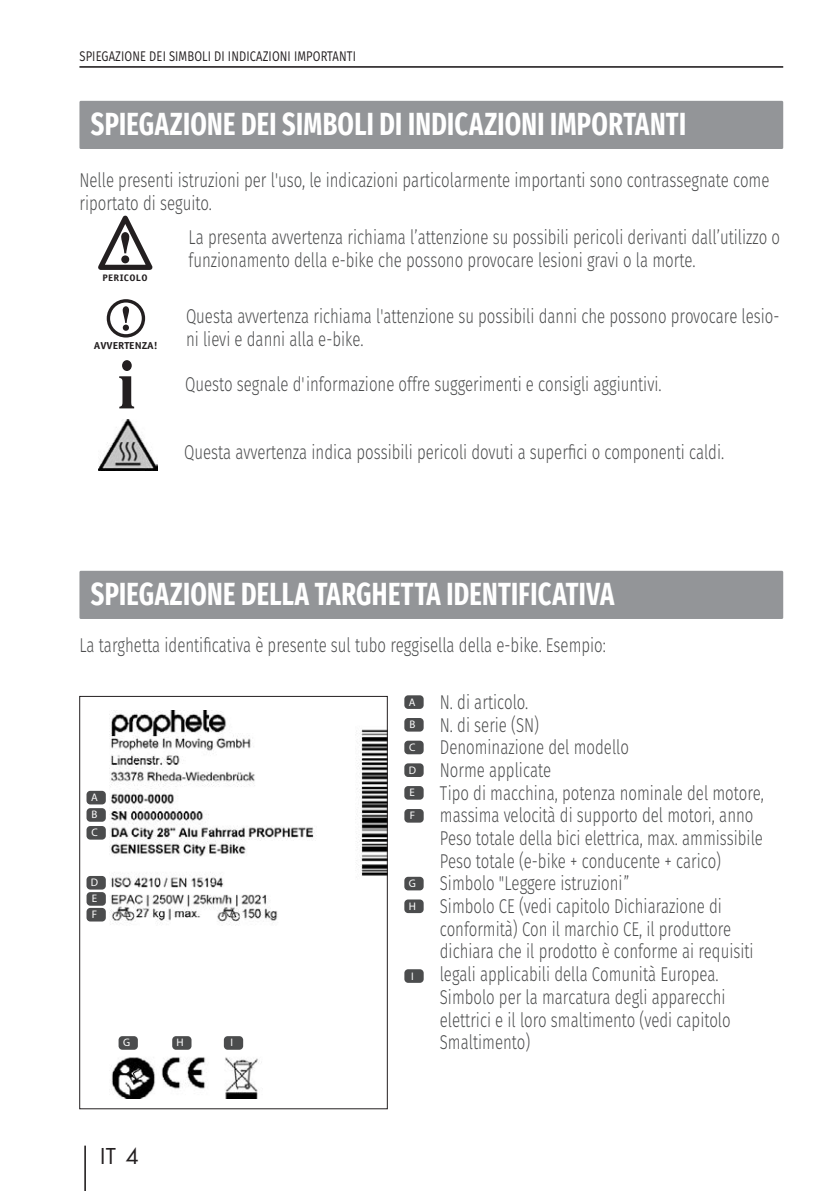
<style>
.page{position:relative;width:840px;height:1191px;background:#fff}
.page>*{position:absolute;margin:0;border:0;box-sizing:border-box;transform-origin:0 0}
.N_Überschrift__H1{font:700 32px "Fira Sans Condensed";letter-spacing:.01em;color:#fff;scale:.85 1}
.t1{font:24px "Futura TOT Boo";color:#231f20}
.N_Text{font:300 20px/22.6px "Fira Sans";color:#4b4c4d;scale:.75 1}
.N_Text_Aufzählung_2{font:300 20px/22.6px "Fira Sans";color:#4b4c4d;scale:.75 1}
.N_Kolumne_LI{font:14px "Fira Sans";letter-spacing:.01em;color:#231f20;scale:.8 1}
.Box_Bezifferung_Nr{font:11px "Myriad Pro";color:#fff}
.t2{font:700 10px "Officina Sans Std";color:#231f20;scale:1.11 1}
.t3{font:700 9.4px "Officina Sans Std";letter-spacing:.03em;color:#231f20;scale:1.1 1}
</style>
<div class="page">
<hr style="left:79px;top:66px;width:703px;height:2px;background:#231f20">
<hr style="left:84px;top:1145px;width:2px;height:46px;background:#231f20">
<div style="left:79px;top:101px;width:703px;height:48px;background:#939598"></div>
<div style="left:79px;top:571px;width:703px;height:48px;background:#939598"></div>
<div style="left:405px;top:696px;width:17px;height:12px;background:#4b4c4d;border-radius:3px"></div>
<div style="left:404px;top:695px;width:19px;height:14px;border:2px solid #4b4c4d;border-radius:3px"></div>
<div style="left:405px;top:719px;width:17px;height:11px;background:#4b4c4d;border-radius:3px"></div>
<div style="left:404px;top:718px;width:19px;height:13px;border:2px solid #4b4c4d;border-radius:3px"></div>
<div style="left:405px;top:741px;width:17px;height:12px;background:#4b4c4d;border-radius:3px"></div>
<div style="left:404px;top:740px;width:19px;height:14px;border:2px solid #4b4c4d;border-radius:3px"></div>
<div style="left:405px;top:764px;width:17px;height:12px;background:#4b4c4d;border-radius:3px"></div>
<div style="left:404px;top:763px;width:19px;height:14px;border:2px solid #4b4c4d;border-radius:3px"></div>
<div style="left:405px;top:787px;width:17px;height:11px;background:#4b4c4d;border-radius:3px"></div>
<div style="left:404px;top:786px;width:19px;height:13px;border:2px solid #4b4c4d;border-radius:3px"></div>
<div style="left:405px;top:877px;width:17px;height:12px;background:#4b4c4d;border-radius:3px"></div>
<div style="left:404px;top:876px;width:19px;height:14px;border:2px solid #4b4c4d;border-radius:3px"></div>
<div style="left:405px;top:900px;width:17px;height:12px;background:#4b4c4d;border-radius:3px"></div>
<div style="left:404px;top:899px;width:19px;height:14px;border:2px solid #4b4c4d;border-radius:3px"></div>
<svg style="left:98px;top:215px;width:54px;height:55px"></svg>
<svg style="left:108px;top:301px;width:35px;height:35px"></svg>
<div style="left:107px;top:299px;width:38px;height:38px;border:3px solid #231f20;border-radius:50%"></div>
<svg style="left:123px;top:306px;width:6px;height:25px"></svg>
<div style="left:405px;top:810px;width:17px;height:11px;background:#4b4c4d;border-radius:3px"></div>
<div style="left:404px;top:809px;width:19px;height:13px;border:2px solid #4b4c4d;border-radius:3px"></div>
<div style="left:405px;top:970px;width:17px;height:11px;background:#4b4c4d;border-radius:3px"></div>
<div style="left:404px;top:969px;width:19px;height:13px;border:2px solid #4b4c4d;border-radius:3px"></div>
<img style="left:109px;top:710px;width:276px;height:388px">
<div style="left:79px;top:696px;width:308px;height:413px;border:1px solid #231f20"></div>
<div style="left:87px;top:792px;width:18px;height:11px;background:#4b4c4d;border-radius:3px"></div>
<div style="left:86px;top:791px;width:20px;height:13px;border:2px solid #4b4c4d;border-radius:3px"></div>
<div style="left:87px;top:809px;width:18px;height:11px;background:#4b4c4d;border-radius:3px"></div>
<div style="left:86px;top:808px;width:20px;height:13px;border:2px solid #4b4c4d;border-radius:3px"></div>
<div style="left:87px;top:827px;width:18px;height:11px;background:#4b4c4d;border-radius:3px"></div>
<div style="left:86px;top:826px;width:20px;height:13px;border:2px solid #4b4c4d;border-radius:3px"></div>
<div style="left:87px;top:877px;width:18px;height:11px;background:#4b4c4d;border-radius:3px"></div>
<div style="left:86px;top:876px;width:20px;height:13px;border:2px solid #4b4c4d;border-radius:3px"></div>
<div style="left:119px;top:1037px;width:18px;height:11px;background:#4b4c4d;border-radius:3px"></div>
<div style="left:118px;top:1036px;width:20px;height:13px;border:2px solid #4b4c4d;border-radius:3px"></div>
<div style="left:225px;top:1037px;width:17px;height:11px;background:#4b4c4d;border-radius:3px"></div>
<div style="left:224px;top:1036px;width:19px;height:13px;border:2px solid #4b4c4d;border-radius:3px"></div>
<div style="left:173px;top:1037px;width:17px;height:11px;background:#4b4c4d;border-radius:3px"></div>
<div style="left:172px;top:1036px;width:19px;height:13px;border:2px solid #4b4c4d;border-radius:3px"></div>
<div style="left:87px;top:893px;width:18px;height:11px;background:#4b4c4d;border-radius:3px"></div>
<div style="left:86px;top:892px;width:20px;height:13px;border:2px solid #4b4c4d;border-radius:3px"></div>
<div style="left:87px;top:909px;width:18px;height:11px;background:#4b4c4d;border-radius:3px"></div>
<div style="left:86px;top:908px;width:20px;height:13px;border:2px solid #4b4c4d;border-radius:3px"></div>
<div style="left:122px;top:360px;width:10px;height:11px;background:#231f20;border-radius:50%"></div>
<svg style="left:119px;top:376px;width:15px;height:32px"></svg>
<img style="left:98px;top:419px;width:59px;height:51px">
<p class="N_Kolumne_LI" style="left:79px;top:46px;width:347px">SPIEGAZIONE DEI SIMBOLI DI INDICAZIONI IMPORTANTI</p>
<p class="N_Überschrift__H1" style="left:91px;top:94px;width:701px">SPIEGAZIONE DEI SIMBOLI DI INDICAZIONI IMPORTANTI</p>
<p class="N_Text" style="left:79px;top:169px;width:921px">Nelle presenti istruzioni per l'uso, le indicazioni particolarmente importanti sono contrassegnate come riportato di seguito.</p>
<p class="N_Text" style="left:188px;top:225px;width:789px">La presenta avvertenza richiama l’attenzione su possibili pericoli derivanti dall’utilizzo o funzionamento della e-bike che possono provocare lesioni gravi o la morte.</p>
<p class="N_Text" style="left:186px;top:305px;width:792px">Questa avvertenza richiama l'attenzione su possibili danni che possono provocare lesio&shy;ni lievi e danni alla e-bike.</p>
<p class="N_Text" style="left:185px;top:373px;width:636px">Questo segnale d'informazione offre suggerimenti e consigli aggiuntivi.</p>
<p class="t3" style="left:102px;top:272px;width:42px">PERICOLO</p>
<p class="t2" style="left:94px;top:339px;width:59px">AVVERTENZA!</p>
<p class="N_Text" style="left:184px;top:441px;width:721px">Questa avvertenza indica possibili pericoli dovuti a superfici o componenti caldi.</p>
<p class="N_Überschrift__H1" style="left:91px;top:564px;width:617px">SPIEGAZIONE DELLA TARGHETTA IDENTIFICATIVA</p>
<p class="N_Text" style="left:79px;top:634px;width:703px">La targhetta identificativa è presente sul tubo reggisella della e-bike. Esempio:</p>
<p class="Box_Bezifferung_Nr" style="left:91px;top:790px;width:8px">A</p>
<p class="Box_Bezifferung_Nr" style="left:91px;top:808px;width:7px">B</p>
<p class="Box_Bezifferung_Nr" style="left:91px;top:825px;width:8px">C</p>
<p class="Box_Bezifferung_Nr" style="left:91px;top:875px;width:9px">D</p>
<p class="Box_Bezifferung_Nr" style="left:92px;top:892px;width:7px">E</p>
<p class="Box_Bezifferung_Nr" style="left:92px;top:907px;width:7px">F</p>
<p class="Box_Bezifferung_Nr" style="left:123px;top:1036px;width:9px">G</p>
<p class="Box_Bezifferung_Nr" style="left:176px;top:1036px;width:9px">H</p>
<p class="Box_Bezifferung_Nr" style="left:230px;top:1036px;width:4px">I</p>
<p class="t1" style="left:100px;top:1141px;width:41px">IT 4</p>
<p class="Box_Bezifferung_Nr" style="left:409px;top:695px;width:8px">A</p>
<p class="N_Text_Aufzählung_2" style="left:439px;top:690px;width:119px">N. di articolo.</p>
<p class="Box_Bezifferung_Nr" style="left:409px;top:718px;width:7px">B</p>
<p class="N_Text_Aufzählung_2" style="left:439px;top:713px;width:134px">N. di serie (SN)</p>
<p class="Box_Bezifferung_Nr" style="left:409px;top:740px;width:8px">C</p>
<p class="N_Text_Aufzählung_2" style="left:439px;top:736px;width:253px">Denominazione del modello</p>
<p class="Box_Bezifferung_Nr" style="left:408px;top:763px;width:9px">D</p>
<p class="N_Text_Aufzählung_2" style="left:439px;top:758px;width:150px">Norme applicate</p>
<p class="Box_Bezifferung_Nr" style="left:409px;top:786px;width:7px">E</p>
<p class="N_Text_Aufzählung_2" style="left:439px;top:781px;width:433px">Tipo di macchina, potenza nominale del motore,</p>
<p class="N_Text_Aufzählung_2" style="left:439px;top:804px;width:419px">massima velocità di supporto del motori, anno</p>
<p class="N_Text_Aufzählung_2" style="left:439px;top:826px;width:432px">Peso totale della bici elettrica, max. ammissibile</p>
<p class="N_Text_Aufzählung_2" style="left:439px;top:849px;width:376px">Peso totale (e-bike + conducente + carico)</p>
<p class="Box_Bezifferung_Nr" style="left:408px;top:876px;width:9px">G</p>
<p class="N_Text_Aufzählung_2" style="left:439px;top:872px;width:254px">Simbolo "Leggere istruzioni”</p>
<p class="Box_Bezifferung_Nr" style="left:408px;top:899px;width:9px">H</p>
<p class="N_Text_Aufzählung_2" style="left:439px;top:894px;width:419px">Simbolo CE (vedi capitolo Dichiarazione di conformità) Con il marchio CE, il produttore dichiara che il prodotto è conforme ai requisiti legali applicabili della Comunità Europea.</p>
<p class="N_Text_Aufzählung_2" style="left:439px;top:985px;width:389px">Simbolo per la marcatura degli apparecchi elettrici e il loro smaltimento (vedi capitolo<br>Smaltimento)</p>
<p class="Box_Bezifferung_Nr" style="left:409px;top:809px;width:7px">F</p>
<p class="Box_Bezifferung_Nr" style="left:411px;top:969px;width:4px">I</p>
</div>
